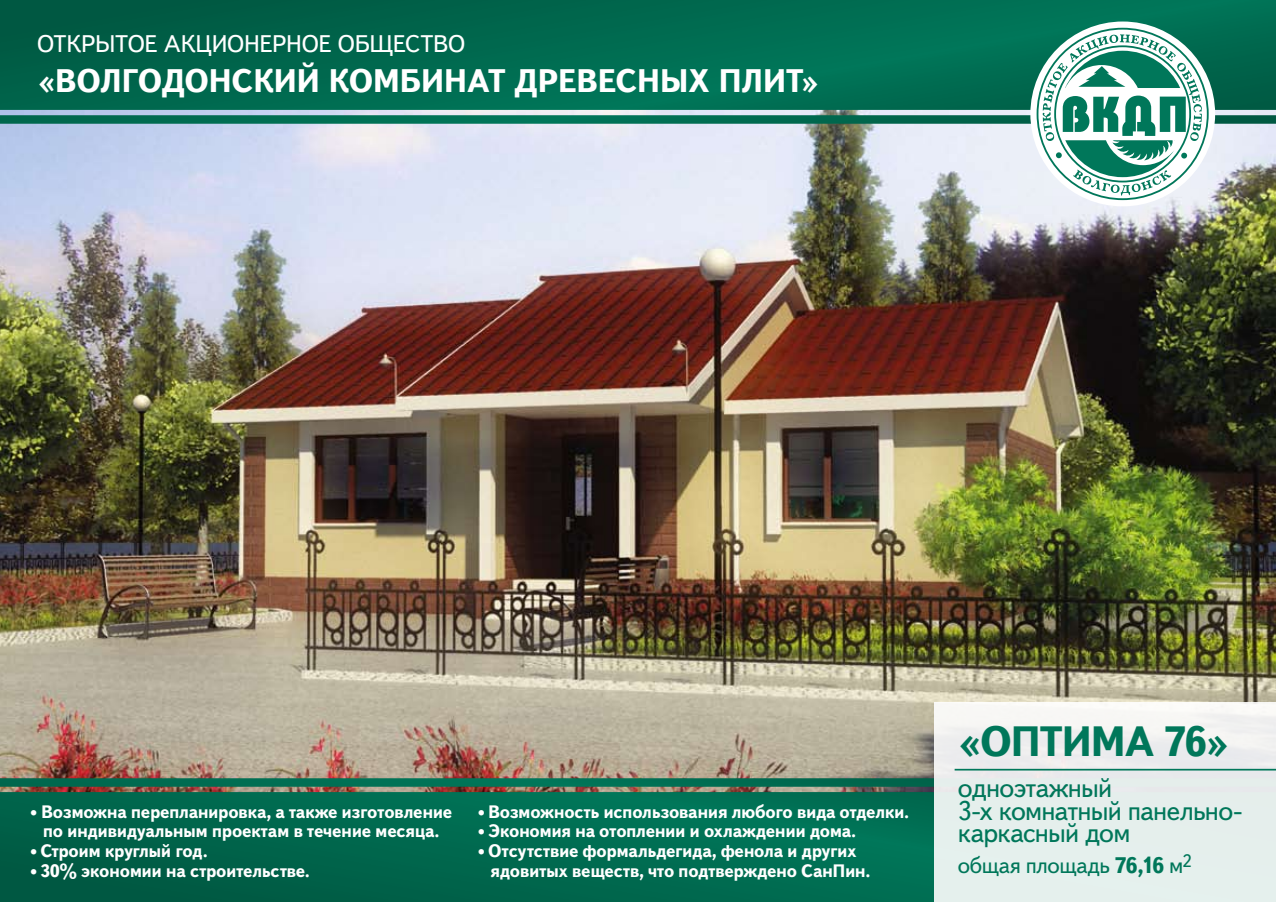
<style>
.page{position:relative;width:1276px;height:902px;background:#fff}
.page>*{position:absolute;margin:0;border:0;box-sizing:border-box;transform-origin:0 0}
.t1{font:700 42.3px "Text Book C";letter-spacing:-.04em;color:#00775a}
.t2{font:700 32.55px "Text Book C";letter-spacing:-.02em;color:#fff}
.t3{font:27px/22.5px "Text Book C";letter-spacing:-.025em;color:#00775a}
.t4{font:24px "Text Book C";letter-spacing:-.015em;color:#fff}
.t5{font:22.5px "Text Book C";letter-spacing:-.025em;color:#00775a}
.t6{font:700 18px/19.5px "Text Book C";letter-spacing:-.02em;color:#fff;text-align:center}
.s1{font-size:15px}
.s2{font-weight:700}
</style>
<div class="page">
<img style="left:0;top:124px;width:1276px;height:654px">
<svg style="left:0;top:778px;width:934px;height:123px;background:#06694f"></svg>
<svg style="left:0;top:0;width:1276px;height:124px;background:#096e56"></svg>
<div style="left:1030px;top:22px;width:185px;height:184px;background:#fff;border-radius:50%"></div>
<svg style="left:1036px;top:28px;width:172px;height:172px"></svg>
<div style="left:934px;top:702px;width:342px;height:199px;background:linear-gradient(to bottom,#f0f0f0,#e0eeeb)"></div>
<hr style="left:954px;top:768px;width:322px;height:2px;background:#00775a">
<h3 class="t4" style="left:37px;top:31px;width:426px">Открытое акционерное общество</h3>
<h2 class="t2" style="left:37px;top:62px;width:784px">«Волгодонский комбинат древесных плит»</h2>
<p class="t6" style="left:30px;top:801px;width:424px"><span class="s1">•</span> Возможна перепланировка, а также изготовление по индивидуальным проектам в течение месяца.</p>
<p class="t6" style="left:30px;top:840px;width:179px"><span class="s1">•</span> Строим круглый год.</p>
<p class="t6" style="left:30px;top:860px;width:281px"><span class="s1">•</span> 30% экономии на строительстве.</p>
<p class="t6" style="left:478px;top:801px;width:433px"><span class="s1">•</span> Возможность использования любого вида отделки.</p>
<p class="t6" style="left:478px;top:821px;width:380px"><span class="s1">•</span> Экономия на отоплении и охлаждении дома.</p>
<p class="t6" style="left:490px;top:840px;width:381px;text-align:left;text-indent:-13px"><span class="s1">•</span> Отсутствие формальдегида, фенола и других ядовитых веществ, что подтверждено СанПин.</p>
<h1 class="t1" style="left:957px;top:716px;width:274px">«Оптима 76»</h1>
<h3 class="t3" style="left:958px;top:777px;width:286px">одноэтажный<br>3-х комнатный панельно&shy;каркасный дом</h3>
<p class="t5" style="left:958px;top:853px;width:235px">общая площадь <span class="s2">76,16</span> м<sup>2</sup></p>
</div>
